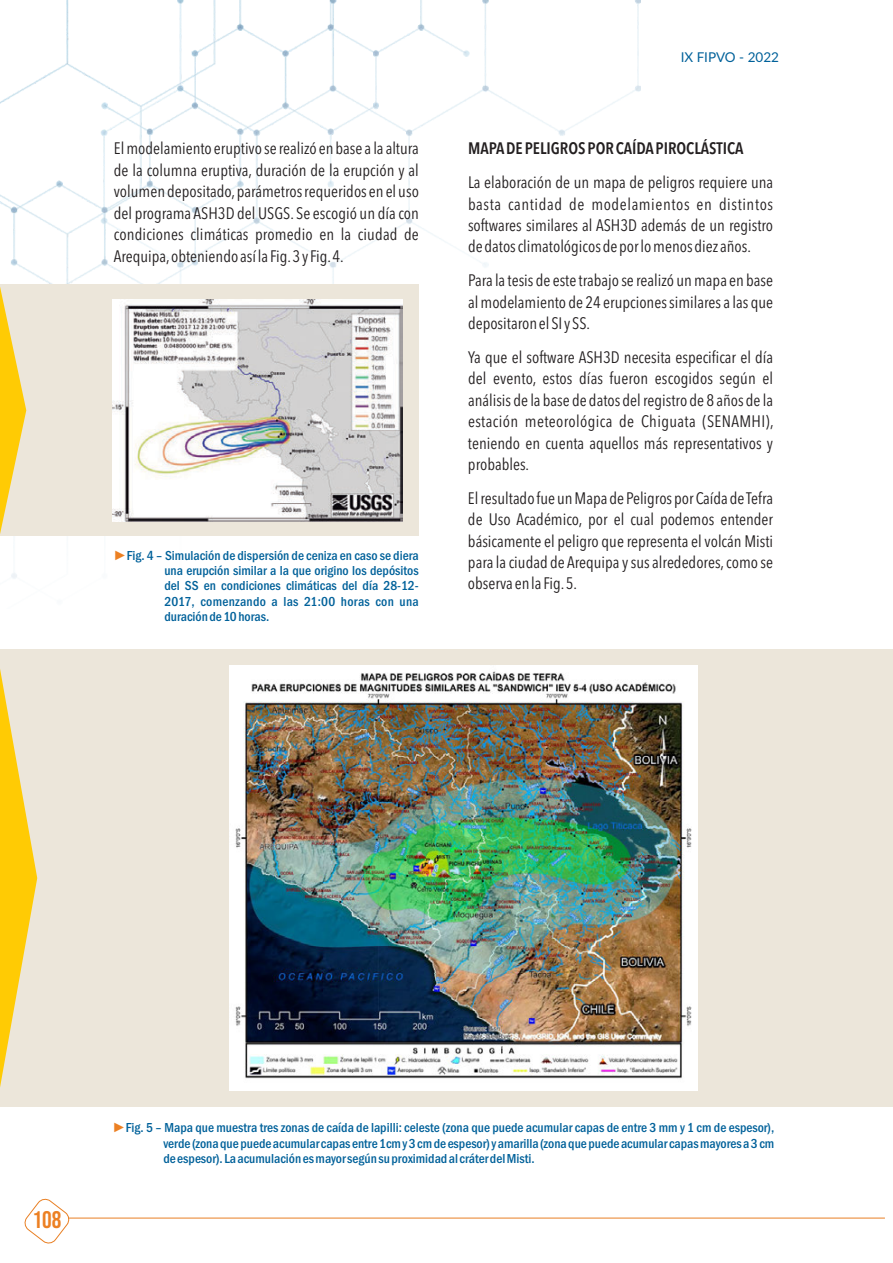
<style>
.page{position:relative;width:893px;height:1263px;background:#fff}
.page>*{position:absolute;margin:0;border:0;box-sizing:border-box;transform-origin:0 0}
.t1{font:24px "Bebas Neue";color:#ec8023}
.t2{font:16.5px/21.5px "Avenir Next Condensed";color:#231f20;text-align:justify}
.t3{font:600 16.5px "Avenir Next Condensed";color:#231f20}
.t4{font:500 condensed 13.5px/15.3px "Franklin Gothic";color:#00619a;text-align:justify}
.t5{font:13.5px "Lato";color:#00619a}
.s1{font-weight:400;font-stretch:normal;color:#ec8023}
</style>
<div class="page">
<img style="left:1px;top:0;width:639px;height:579px">
<div style="left:0;top:649px;width:893px;height:457px;background:#ece6da"></div>
<div style="left:0;top:285px;width:419px;height:251px;background:#ece6da"></div>
<img style="left:112px;top:299px;width:291px;height:222px">
<img style="left:230px;top:666px;width:467px;height:424px">
<hr style="left:67px;top:1218px;width:818px;height:1px;background:#e98024">
<svg style="left:24px;top:1198px;width:46px;height:46px"></svg>
<svg style="left:0;top:283px;width:26px;height:254px"></svg>
<svg style="left:0;top:669px;width:37px;height:418px"></svg>
<p class="t2" style="left:114px;top:138px;width:307px">El modelamiento eruptivo se realizó en base a la altura de la columna eruptiva, duración de la erupción y al volumen depositado, parámetros requeridos en el uso del programa ASH3D del USGS. Se escogió un día con condiciones climáticas promedio en la ciudad de Arequipa, obteniendo así la Fig. 3 y Fig. 4.</p>
<p class="t4" style="left:164px;top:549px;width:256px;text-indent:-51px"><span class="s1">►</span>Fig. 4 – Simulación de dispersión de ceniza en caso se diera una erupción similar a la que origino los depósitos del SS en condiciones climáticas del día 28-12- 2017, comenzando a las 21:00 horas con una duración de 10 horas.</p>
<p class="t5" style="left:681px;top:51px;width:100px">IX FIPVO - 2022</p>
<p class="t3" style="left:468px;top:138px;width:277px">MAPA DE PELIGROS POR CAÍDA PIROCLÁSTICA</p>
<p class="t2" style="left:468px;top:172px;width:307px">La elaboración de un mapa de peligros requiere una basta cantidad de modelamientos en distintos softwares similares al ASH3D además de un registro de datos climatológicos de por lo menos diez años.</p>
<p class="t2" style="left:468px;top:270px;width:307px">Para la tesis de este trabajo se realizó un mapa en base al modelamiento de 24 erupciones similares a las que depositaron el SI y SS.</p>
<p class="t2" style="left:468px;top:347px;width:307px">Ya que el software ASH3D necesita especificar el día del evento, estos días fueron escogidos según el análisis de la base de datos del registro de 8 años de la estación meteorológica de Chiguata (SENAMHI), teniendo en cuenta aquellos más representativos y probables.</p>
<p class="t2" style="left:468px;top:488px;width:307px">El resultado fue un Mapa de Peligros por Caída de Tefra de Uso Académico, por el cual podemos entender básicamente el peligro que representa el volcán Misti para la ciudad de Arequipa y sus alrededores, como se observa en la Fig. 5.</p>
<h1 class="t1" style="left:32px;top:1210px;width:30px">108</h1>
<p class="t4" style="left:163px;top:1121px;width:612px;text-indent:-51px"><span class="s1">►</span>Fig. 5 – Mapa que muestra tres zonas de caída de lapilli: celeste (zona que puede acumular capas de entre 3 mm y 1 cm de espesor), verde (zona que puede acumular capas entre 1cm y 3 cm de espesor) y amarilla (zona que puede acumular capas mayores a 3 cm de espesor). La acumulación es mayor según su proximidad al cráter del Misti.</p>
</div>
